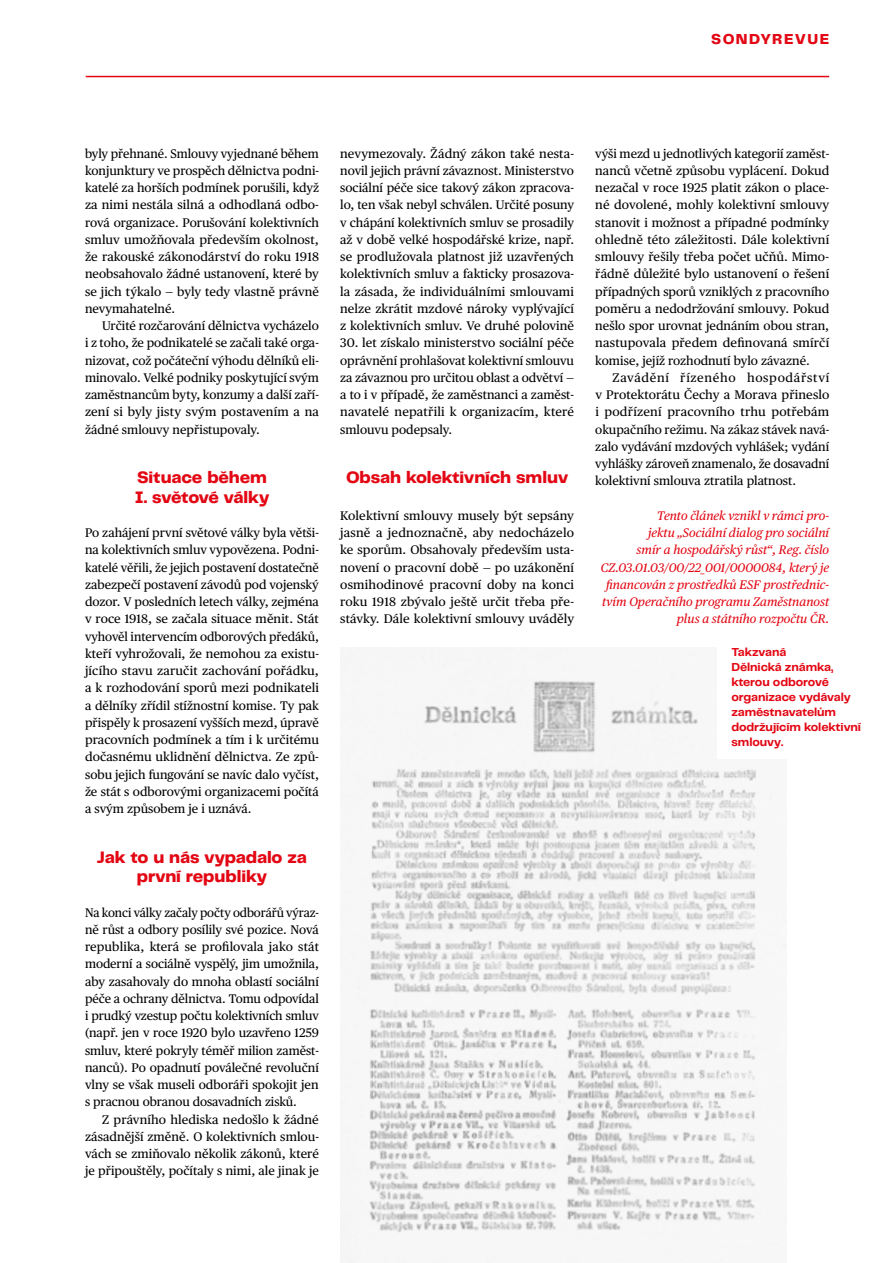
<style>
.page{position:relative;width:893px;height:1263px;background:#fff}
.page>*{position:absolute;margin:0;border:0;box-sizing:border-box;transform-origin:0 0}
.t1{font:800 17.25px/19.5px "PP Telegraf";letter-spacing:-.01em;color:#e30613}
.t2{font:800 15px "PP Telegraf";letter-spacing:.09em;color:#e30613}
.t3{font:12.45px/17.2px "Publico Text";color:#000;text-align:justify}
.t4{font:italic 12.45px/17.2px "Publico Text";color:#e30613;text-align:right}
.t5{font:700 12px/15px "PP Telegraf";letter-spacing:-.01em;color:#e30613}
</style>
<div class="page">
<hr style="left:0;top:0;width:1px;height:529px;background:#000">
<hr style="left:86px;top:76px;width:743px;height:1px;background:#e30613">
<div style="left:0;top:458px;width:21px;height:76px;background:#fff"></div>
<img style="left:340px;top:656px;width:446px;height:607px">
<div style="left:717px;top:636px;width:176px;height:123px;background:#fff"></div>
<p class="t2" style="left:711px;top:28px;width:119px">SONDYREVUE</p>
<p class="t3" style="left:85px;top:144px;width:235px">byly přehnané. Smlouvy vyjednané během konjunktury ve prospěch dělnictva podni&shy;katelé za horších podmínek porušili, když za nimi nestála silná a odhodlaná odbo&shy;rová organizace. Porušování kolektivních smluv umožňovala především okolnost, že rakouské zákonodárství do roku 1918 neobsahovalo žádné ustanovení, které by se jich týkalo — byly tedy vlastně právně nevymahatelné.</p>
<p class="t3" style="left:85px;top:316px;width:235px;text-indent:17px">Určité rozčarování dělnictva vycházelo i z toho, že podnikatelé se začali také orga&shy;nizovat, což počáteční výhodu dělníků eli&shy;minovalo. Velké podniky poskytující svým zaměstnancům byty, konzumy a další zaří&shy;zení si byly jisty svým postavením a na žádné smlouvy nepřistupovaly.</p>
<h1 class="t1" style="left:135px;top:468px;width:136px">Situace během<br>I. světové války</h1>
<p class="t3" style="left:85px;top:523px;width:235px">Po zahájení první světové války byla větši&shy;na kolektivních smluv vypovězena. Podni&shy;katelé věřili, že jejich postavení dostatečně zabezpečí postavení závodů pod vojenský dozor. V posledních letech války, zejména v roce 1918, se začala situace měnit. Stát vyhověl intervencím odborových předáků, kteří vyhrožovali, že nemohou za existu&shy;jícího stavu zaručit zachování pořádku, a k rozhodování sporů mezi podnikateli a dělníky zřídil stížnostní komise. Ty pak přispěly k prosazení vyšších mezd, úpravě pracovních podmínek a tím i k určitému dočasnému uklidnění dělnictva. Ze způ&shy;sobu jejich fungování se navíc dalo vyčíst, že stát s odborovými organizacemi počítá a svým způsobem je i uznává.</p>
<h1 class="t1" style="left:97px;top:847px;width:212px;text-align:center">Jak to u nás vypadalo za první republiky</h1>
<p class="t3" style="left:85px;top:903px;width:235px">Na konci války začaly počty odborářů výraz&shy;ně růst a odbory posílily své pozice. Nová republika, která se profilovala jako stát moderní a sociálně vyspělý, jim umožnila, aby zasahovaly do mnoha oblastí sociální péče a ochrany dělnictva. Tomu odpovídal i prudký vzestup počtu kolektivních smluv (např. jen v roce 1920 bylo uzavřeno 1259 smluv, které pokryly téměř milion zaměst&shy;nanců). Po opadnutí poválečné revoluční vlny se však museli odboráři spokojit jen s pracnou obranou dosavadních zisků.</p>
<p class="t3" style="left:85px;top:1110px;width:235px;text-indent:17px">Z právního hlediska nedošlo k žádné zásadnější změně. O kolektivních smlou&shy;vách se zmiňovalo několik zákonů, které je připouštěly, počítaly s nimi, ale jinak je</p>
<p class="t3" style="left:340px;top:144px;width:235px">nevymezovaly. Žádný zákon také nesta&shy;novil jejich právní závaznost. Ministerstvo sociální péče sice takový zákon zpracova&shy;lo, ten však nebyl schválen. Určité posuny v chápání kolektivních smluv se prosadily až v době velké hospodářské krize, např. se prodlužovala platnost již uzavřených kolektivních smluv a fakticky prosazova&shy;la zásada, že individuálními smlouvami nelze zkrátit mzdové nároky vyplývající z kolektivních smluv. Ve druhé polovině</p>
<p class="t3" style="left:340px;top:334px;width:235px">30. let získalo ministerstvo sociální péče oprávnění prohlašovat kolektivní smlouvu za závaznou pro určitou oblast a odvětví — a to i v případě, že zaměstnanci a zaměst&shy;navatelé nepatřili k organizacím, které smlouvu podepsaly.</p>
<h1 class="t1" style="left:346px;top:468px;width:224px">Obsah kolektivních smluv</h1>
<p class="t3" style="left:340px;top:506px;width:235px">Kolektivní smlouvy musely být sepsány jasně a jednoznačně, aby nedocházelo ke sporům. Obsahovaly především usta&shy;novení o pracovní době — po uzákonění osmihodinové pracovní doby na konci roku 1918 zbývalo ještě určit třeba pře&shy;stávky. Dále kolektivní smlouvy uváděly</p>
<p class="t3" style="left:595px;top:144px;width:235px">výši mezd u jednotlivých kategorií zaměst&shy;nanců včetně způsobu vyplácení. Dokud nezačal v roce 1925 platit zákon o place&shy;né dovolené, mohly kolektivní smlouvy stanovit i možnost a případné podmínky ohledně této záležitosti. Dále kolektivní smlouvy řešily třeba počet učňů. Mimo&shy;řádně důležité bylo ustanovení o řešení případných sporů vzniklých z pracovního poměru a nedodržování smlouvy. Pokud nešlo spor urovnat jednáním obou stran, nastupovala předem definovaná smírčí komise, jejíž rozhodnutí bylo závazné.</p>
<p class="t3" style="left:595px;top:368px;width:235px;text-indent:17px">Zavádění řízeného hospodářství v Protektorátu Čechy a Morava přineslo i podřízení pracovního trhu potřebám okupačního režimu. Na zákaz stávek navá&shy;zalo vydávání mzdových vyhlášek; vydání vyhlášky zároveň znamenalo, že dosavadní kolektivní smlouva ztratila platnost.</p>
<p class="t4" style="left:601px;top:506px;width:230px">Tento článek vznikl v rámci pro-<br>jektu „Sociální dialog pro sociální<br>smír a hospodářský růst“, Reg. číslo CZ.03.01.03/00/22_001/0000084, který je financován z prostředků ESF prostřednic&shy;tvím Operačního programu Zaměstnanost plus a státního rozpočtu ČR.</p>
<p class="t5" style="left:731px;top:645px;width:131px">Takzvaná<br>Dělnická známka, kterou odborové organizace vydávaly zaměstnavatelům dodržujícím kolektivní smlouvy.</p>
</div>
